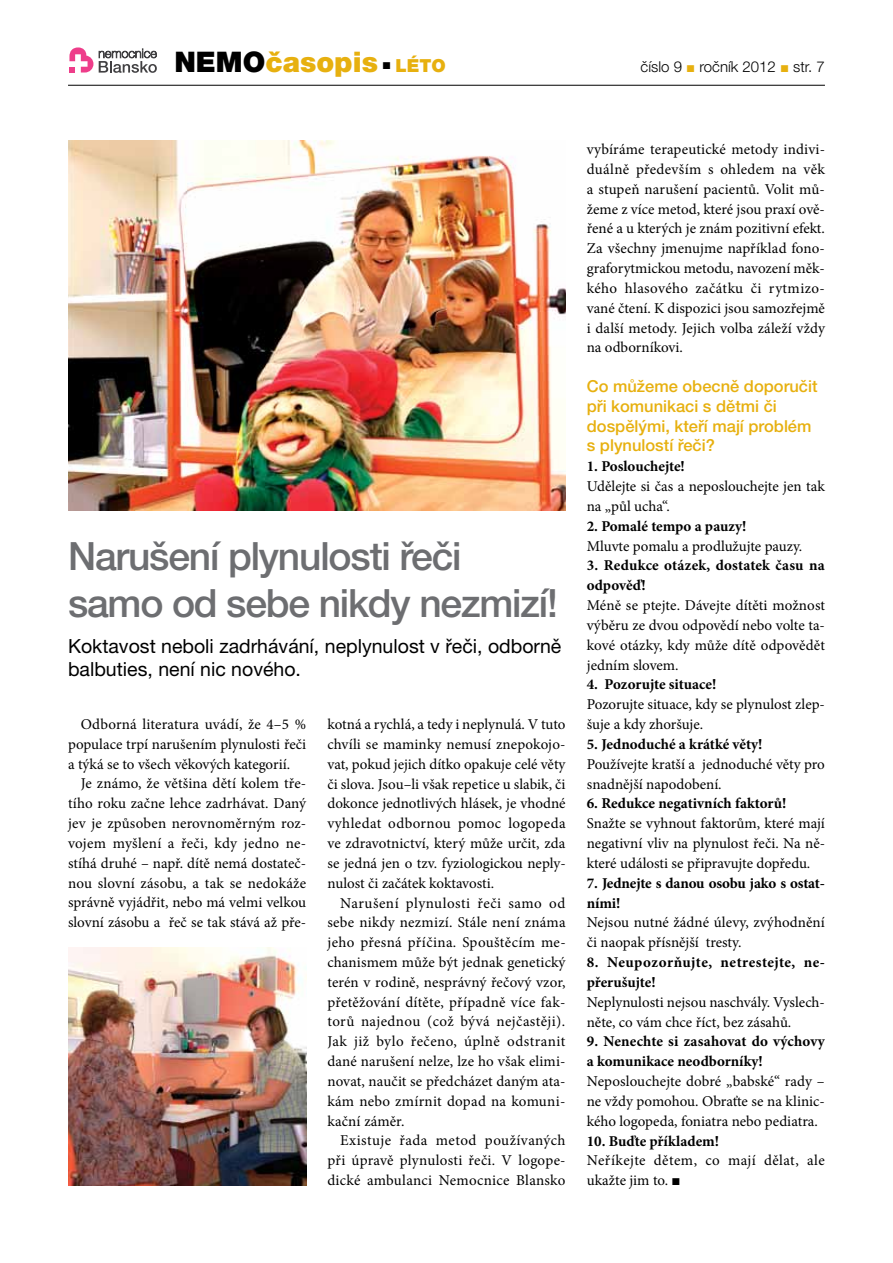
<style>
.page{position:relative;width:893px;height:1263px;background:#fff}
.page>*{position:absolute;margin:0;border:0;box-sizing:border-box;transform-origin:0 0}
.t1{font:500 39px/46.8px "Helvetica Neue LT Pro";letter-spacing:-.03em;color:#6d6e71}
.t2{font:900 28.35px "Helvetica Neue LT Pro";color:#e7b00f}
.t3{font:19.5px/23.4px "Helvetica Neue LT Pro";color:#000}
.t4{font:500 16.5px/19.8px "Helvetica Neue LT Pro";color:#e7b00f}
.t5{font:15px/19.8px "Minion Pro";color:#000;text-align:justify}
.t6{font:700 15px/19.8px "Minion Pro";color:#000}
.t7{font:15px/19.8px "Minion Pro";letter-spacing:.025em;color:#000}
.t8{font:700 15px/19.8px "Minion Pro";letter-spacing:.025em;color:#000}
.t9{font:300 15px "Helvetica Neue LT Pro";color:#000}
.s1{color:#000}
.s2{font-family:"Times New Roman";font-weight:400;font-size:15px;color:#000}
.s3{font-size:18px}
.s4{font-family:"Times New Roman";font-weight:400;color:#e7b00f}
.s5{font-family:"Times New Roman"}
</style>
<div class="page">
<hr style="left:68px;top:85px;width:757px;height:1px;background:#000">
<svg style="left:69px;top:47px;width:24px;height:26px"></svg>
<svg style="left:99px;top:49px;width:58px;height:24px"></svg>
<img style="left:68px;top:141px;width:498px;height:370px">
<img style="left:68px;top:947px;width:238px;height:238px">
<h2 class="t2" style="left:174px;top:45px;width:273px"><span class="s1">NEMO</span>časopis <span class="s2">■</span> <span class="s3">LÉTO</span></h2>
<p class="t9" style="left:641px;top:57px;width:186px">číslo 9 <span class="s4">■</span> ročník 2012 <span class="s4">■</span> str. 7</p>
<h1 class="t1" style="left:68px;top:532px;width:491px">Narušení plynulosti řeči samo od sebe nikdy nezmizí!</h1>
<h3 class="t3" style="left:68px;top:634px;width:495px">Koktavost neboli zadrhávání, neplynulost v řeči, odborně balbuties, není nic nového.</h3>
<p class="t5" style="left:68px;top:714px;width:240px;text-indent:13px">Odborná literatura uvádí, že 4–5 % populace trpí narušením plynulosti řeči a týká se to všech věkových kategorií.</p>
<p class="t5" style="left:68px;top:774px;width:240px;text-indent:13px">Je známo, že většina dětí kolem tře&shy;tího roku začne lehce zadrhávat. Daný jev je způsoben nerovnoměrným roz&shy;vojem myšlení a řeči, kdy jedno ne&shy;stíhá druhé – např. dítě nemá dostateč&shy;nou slovní zásobu, a tak se nedokáže správně vyjádřit, nebo má velmi velkou slovní zásobu a řeč se tak stává až pře-</p>
<p class="t5" style="left:327px;top:714px;width:240px">kotná a rychlá, a tedy i neplynulá. V tuto chvíli se maminky nemusí znepokojo&shy;vat, pokud jejich dítko opakuje celé věty či slova. Jsou–li však repetice u slabik, či dokonce jednotlivých hlásek, je vhodné vyhledat odbornou pomoc logopeda ve zdravotnictví, který může určit, zda se jedná jen o tzv. fyziologickou neply&shy;nulost či začátek koktavosti.</p>
<p class="t5" style="left:327px;top:893px;width:240px;text-indent:13px">Narušení plynulosti řeči samo od sebe nikdy nezmizí. Stále není známa jeho přesná příčina. Spouštěcím me&shy;chanismem může být jednak genetický terén v rodině, nesprávný řečový vzor, přetěžování dítěte, případně více fak&shy;torů najednou (což bývá nejčastěji).<br>Jak již bylo řečeno, úplně odstranit dané narušení nelze, lze ho však elimi&shy;novat, naučit se předcházet daným ata&shy;kám nebo zmírnit dopad na komuni&shy;kační záměr.</p>
<p class="t5" style="left:327px;top:1131px;width:240px;text-indent:13px">Existuje řada metod používaných při úpravě plynulosti řeči. V logope&shy;dické ambulanci Nemocnice Blansko</p>
<p class="t5" style="left:587px;top:139px;width:240px">vybíráme terapeutické metody indivi&shy;duálně především s ohledem na věk a stupeň narušení pacientů. Volit mů&shy;žeme z více metod, které jsou praxí ově&shy;řené a u kterých je znám pozitivní efekt.<br>Za všechny jmenujme například fono&shy;graforytmickou metodu, navození měk&shy;kého hlasového začátku či rytmizo&shy;vané čtení. K dispozici jsou samozřejmě i další metody. Jejich volba záleží vždy na odborníkovi.</p>
<p class="t4" style="left:587px;top:376px;width:232px">Co můžeme obecně doporučit při komunikaci s dětmi či dospělými, kteří mají problém s plynulostí řeči?</p>
<p class="t6" style="left:587px;top:456px;width:100px">1. Poslouchejte!</p>
<p class="t5" style="left:587px;top:476px;width:240px">Udělejte si čas a neposlouchejte jen tak na „půl ucha“.</p>
<p class="t6" style="left:587px;top:516px;width:161px">2. Pomalé tempo a pauzy!</p>
<p class="t5" style="left:587px;top:536px;width:217px">Mluvte pomalu a prodlužujte pauzy.</p>
<p class="t6" style="left:587px;top:555px;width:239px">3. Redukce otázek, dostatek času na odpověď!</p>
<p class="t5" style="left:587px;top:595px;width:240px">Méně se ptejte. Dávejte dítěti možnost výběru ze dvou odpovědí nebo volte ta&shy;kové otázky, kdy může dítě odpovědět jedním slovem.</p>
<p class="t6" style="left:587px;top:674px;width:131px">4. Pozorujte situace!</p>
<p class="t5" style="left:587px;top:694px;width:240px">Pozorujte situace, kdy se plynulost zlep&shy;šuje a kdy zhoršuje.</p>
<p class="t6" style="left:587px;top:734px;width:177px">5. Jednoduché a krátké věty!</p>
<p class="t5" style="left:587px;top:754px;width:240px">Používejte kratší a jednoduché věty pro snadnější napodobení.</p>
<p class="t6" style="left:587px;top:793px;width:201px">6. Redukce negativních faktorů!</p>
<p class="t5" style="left:587px;top:813px;width:240px">Snažte se vyhnout faktorům, které mají negativní vliv na plynulost řeči. Na ně&shy;které události se připravujte dopředu.</p>
<p class="t6" style="left:587px;top:873px;width:240px">7. Jednejte s danou osobu jako s ostat&shy;ními!</p>
<p class="t5" style="left:587px;top:913px;width:239px">Nejsou nutné žádné úlevy, zvýhodnění či naopak přísnější tresty.</p>
<p class="t8" style="left:587px;top:952px;width:240px">8. Neupozorňujte, netrestejte, ne&shy;přerušujte!</p>
<p class="t5" style="left:587px;top:992px;width:240px">Neplynulosti nejsou naschvály. Vyslech&shy;něte, co vám chce říct, bez zásahů.</p>
<p class="t6" style="left:587px;top:1031px;width:240px">9. Nenechte si zasahovat do výchovy a komunikace neodborníky!</p>
<p class="t5" style="left:587px;top:1071px;width:240px">Neposlouchejte dobré „babské“ rady – ne vždy pomohou. Obraťte se na klinic&shy;kého logopeda, foniatra nebo pediatra.</p>
<p class="t6" style="left:587px;top:1130px;width:134px">10. Buďte příkladem!</p>
<p class="t7" style="left:587px;top:1151px;width:239px">Neříkejte dětem, co mají dělat, ale ukažte jim to. <span class="s5">■</span></p>
</div>
